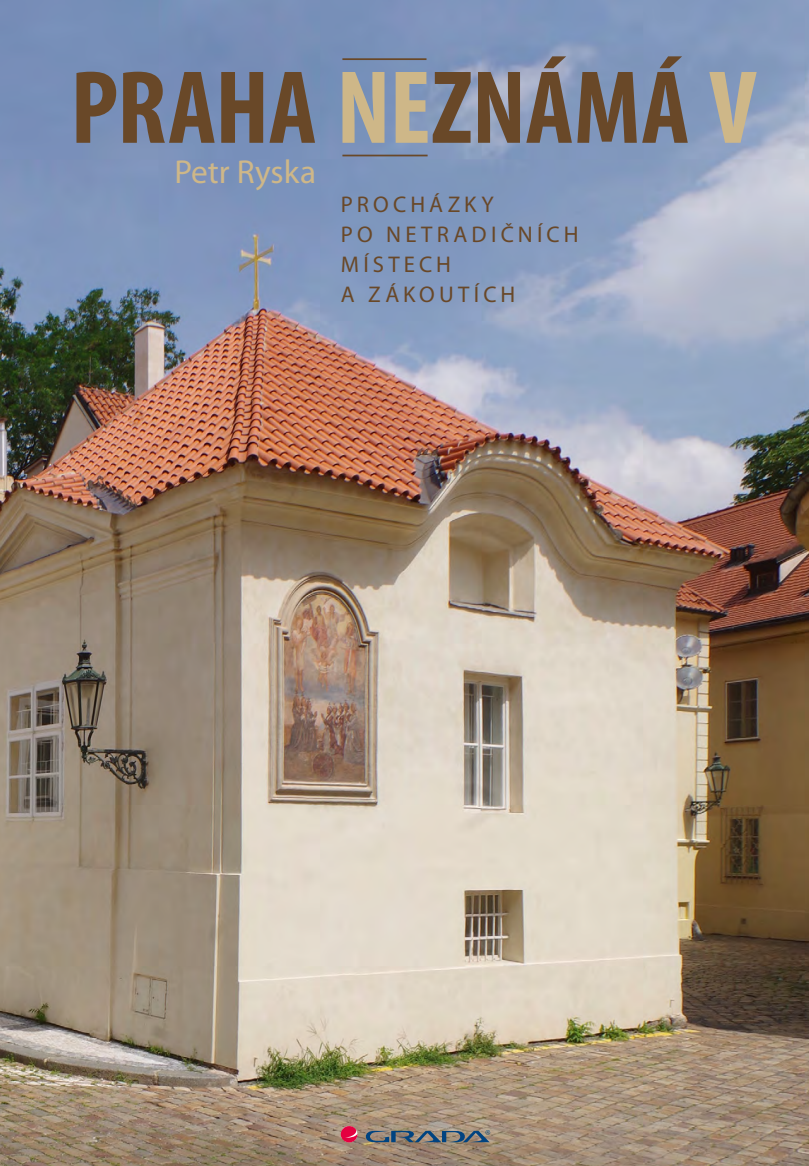
<style>
.page{position:relative;width:809px;height:1166px;background:#fff}
.page>*{position:absolute;margin:0;border:0;box-sizing:border-box;transform-origin:0 0}
.titul_kapitoly{font:700 condensed 105px "Myriad Pro";letter-spacing:-.005em;color:#694828}
.t1{font:33.25px "Myriad Pro";color:#ceb788}
.text_kapitoly{font:22.75px/29.8px "Myriad Pro";letter-spacing:.185em;color:#694828}
.s1{color:#ceb788}
</style>
<div class="page">
<img style="left:0;top:0;width:809px;height:1166px">
<hr style="left:342px;top:58px;width:84px;height:2px;background:#694828">
<hr style="left:342px;top:155px;width:85px;height:1px;background:#694828">
<svg style="left:366px;top:1130px;width:124px;height:12px"></svg>
<svg style="left:341px;top:1126px;width:16px;height:16px"></svg>
<p class="titul_kapitoly" style="left:70px;top:42px;width:687px">PRAHA <span class="s1">NE</span>ZNÁMÁ <span class="s1">V</span></p>
<p class="t1" style="left:174px;top:151px;width:143px">Petr Ryska</p>
<p class="text_kapitoly" style="left:341px;top:190px;width:239px">PROCHÁZKY<br>PO NETRADIČNÍCH<br>MÍSTECH<br>A ZÁKOUTÍCH</p>
</div>
